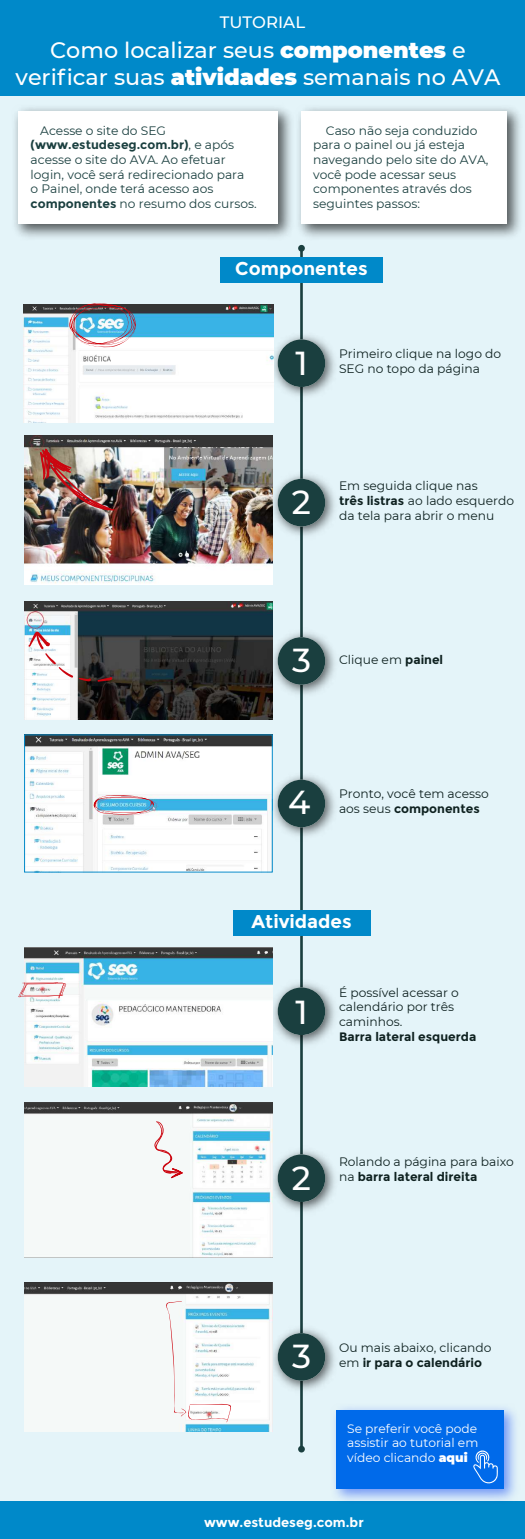
<style>
.page{position:relative;width:525px;height:1539px;background:#e4f4f9}
.page>*{position:absolute;margin:0;border:0;box-sizing:border-box;transform-origin:0 0}
.t1{font:500 33.16px "Montserrat";color:#fff}
.t2{font:500 22.31px/26.8px "Montserrat";color:#fff;text-align:center}
.t3{font:700 18.55px "Montserrat";color:#fff}
.t4{font:500 16.54px "Montserrat";color:#fff}
.t5{font:700 13.12px "Montserrat";color:#fff}
.t6{font:12.25px/14.7px "Montserrat";color:#1a3f3f}
.t7{font:12.25px/14.7px "Montserrat";color:#0e2120}
.t8{font:700 12.25px "Montserrat";color:#0e2120}
.t9{font:12.25px/14.7px "Montserrat";color:#fff;text-align:justify}
.s1{font-weight:900}
.s2{font-weight:700}
.s3{font-weight:400}
</style>
<div class="page">
<div style="left:0;top:0;width:525px;height:96px;background:#0089c9"></div>
<img style="left:14px;top:107px;width:277px;height:130px">
<div style="left:18px;top:111px;width:260px;height:113px;background:#fff"></div>
<img style="left:298px;top:107px;width:223px;height:130px">
<div style="left:302px;top:111px;width:205px;height:113px;background:#fff"></div>
<img style="left:25px;top:435px;width:247px;height:149px">
<hr style="left:300px;top:246px;width:3px;height:1203px;background:#1a3f3f">
<div style="left:298px;top:245px;width:7px;height:7px;background:#1a3f3f;border-radius:50%"></div>
<div style="left:298px;top:1446px;width:7px;height:6px;background:#1a3f3f;border-radius:50%"></div>
<img style="left:267px;top:467px;width:68px;height:76px">
<div style="left:278px;top:479px;width:47px;height:47px;background:#1a3f3f;border-radius:50%"></div>
<img style="left:272px;top:626px;width:63px;height:75px">
<div style="left:278px;top:637px;width:47px;height:48px;background:#1a3f3f;border-radius:50%"></div>
<img style="left:272px;top:768px;width:63px;height:75px">
<div style="left:278px;top:780px;width:47px;height:47px;background:#1a3f3f;border-radius:50%"></div>
<img style="left:40px;top:448px;width:75px;height:63px">
<img style="left:273px;top:328px;width:62px;height:75px">
<div style="left:278px;top:339px;width:47px;height:48px;background:#1a3f3f;border-radius:50%"></div>
<img style="left:272px;top:1143px;width:63px;height:75px">
<div style="left:278px;top:1154px;width:47px;height:48px;background:#1a3f3f;border-radius:50%"></div>
<img style="left:272px;top:1322px;width:63px;height:75px">
<div style="left:278px;top:1333px;width:47px;height:47px;background:#1a3f3f;border-radius:50%"></div>
<img style="left:272px;top:976px;width:63px;height:75px">
<div style="left:278px;top:987px;width:47px;height:48px;background:#1a3f3f;border-radius:50%"></div>
<img style="left:24px;top:304px;width:249px;height:118px">
<img style="left:68px;top:303px;width:71px;height:45px">
<img style="left:25px;top:602px;width:247px;height:118px">
<svg style="left:28px;top:631px;width:63px;height:51px;background:#c2bdc1"></svg>
<svg style="left:97px;top:677px;width:15px;height:5px"></svg>
<img style="left:26px;top:737px;width:244px;height:133px">
<div style="left:220px;top:257px;width:163px;height:26px;background:#0089c9"></div>
<div style="left:233px;top:910px;width:137px;height:25px;background:#0089c9"></div>
<svg style="left:90px;top:794px;width:67px;height:21px"></svg>
<img style="left:25px;top:948px;width:247px;height:139px">
<svg style="left:19px;top:982px;width:47px;height:16px"></svg>
<img style="left:25px;top:1103px;width:247px;height:154px">
<svg style="left:154px;top:1121px;width:29px;height:57px;background:#f0ddde"></svg>
<img style="left:25px;top:1282px;width:247px;height:149px">
<svg style="left:166px;top:1301px;width:65px;height:121px;background:#e8eff2"></svg>
<div style="left:0;top:1501px;width:525px;height:38px;background:#0089c9"></div>
<img style="left:334px;top:1407px;width:182px;height:94px">
<div style="left:337px;top:1410px;width:167px;height:78px;background:#006aea"></div>
<svg style="left:473px;top:1450px;width:25px;height:33px"></svg>
<h3 class="t4" style="left:220px;top:11px;width:87px">TUTORIAL</h3>
<h2 class="t2" style="left:16px;top:36px;width:486px">Como localizar seus <span class="s1">componentes</span> e verificar suas <span class="s1">atividades</span> semanais no AVA</h2>
<p class="t6" style="left:31px;top:122px;width:228px;text-indent:10px">Acesse o site do SEG <span class="s2">(www.estudeseg.com.br)</span>, e após acesse o site do AVA. Ao efetuar login, você será redirecionado para<br>o Painel, onde terá acesso aos <span class="s2">componentes</span> no resumo dos cursos.</p>
<p class="t6" style="left:313px;top:122px;width:177px;text-indent:13px">Caso não seja conduzido para o painel ou já esteja navegando pelo site do AVA, você pode acessar seus componentes através dos seguintes passos:</p>
<h3 class="t3" style="left:235px;top:258px;width:134px">Componentes</h3>
<h1 class="t1" style="left:295px;top:341px;width:14px">1</h1>
<p class="t7" style="left:339px;top:346px;width:164px">Primeiro clique na logo do<br>SEG no topo da página</p>
<h1 class="t1" style="left:292px;top:479px;width:21px">2</h1>
<p class="t7" style="left:339px;top:478px;width:176px">Em seguida clique nas<br><span class="s2">três listras</span> ao lado esquerdo da tela para abrir o menu</p>
<h1 class="t1" style="left:292px;top:637px;width:20px">3</h1>
<p class="t7" style="left:339px;top:652px;width:106px">Clique em <span class="s2">painel</span></p>
<h1 class="t1" style="left:288px;top:779px;width:24px">4</h1>
<p class="t7" style="left:339px;top:786px;width:151px">Pronto, você tem acesso</p>
<p class="t8" style="left:339px;top:801px;width:142px"><span class="s3">aos seus</span> componentes</p>
<h3 class="t3" style="left:251px;top:910px;width:102px">Atividades</h3>
<h1 class="t1" style="left:295px;top:988px;width:14px">1</h1>
<p class="t7" style="left:339px;top:984px;width:121px">É possível acessar o calendário por três caminhos.</p>
<p class="t8" style="left:339px;top:1029px;width:139px">Barra lateral esquerda</p>
<h1 class="t1" style="left:292px;top:1155px;width:21px">2</h1>
<p class="t7" style="left:339px;top:1153px;width:176px">Rolando a página para baixo na <span class="s2">barra lateral direita</span></p>
<h1 class="t1" style="left:292px;top:1333px;width:20px">3</h1>
<p class="t7" style="left:339px;top:1340px;width:154px">Ou mais abaixo, clicando</p>
<p class="t8" style="left:339px;top:1355px;width:144px"><span class="s3">em</span> ir para o calendário</p>
<p class="t9" style="left:347px;top:1420px;width:133px">Se preferir você pode assistir ao tutorial em vídeo clicando <span class="s1">aqui</span></p>
<p class="t5" style="left:204px;top:1515px;width:161px">www.estudeseg.com.br</p>
</div>
